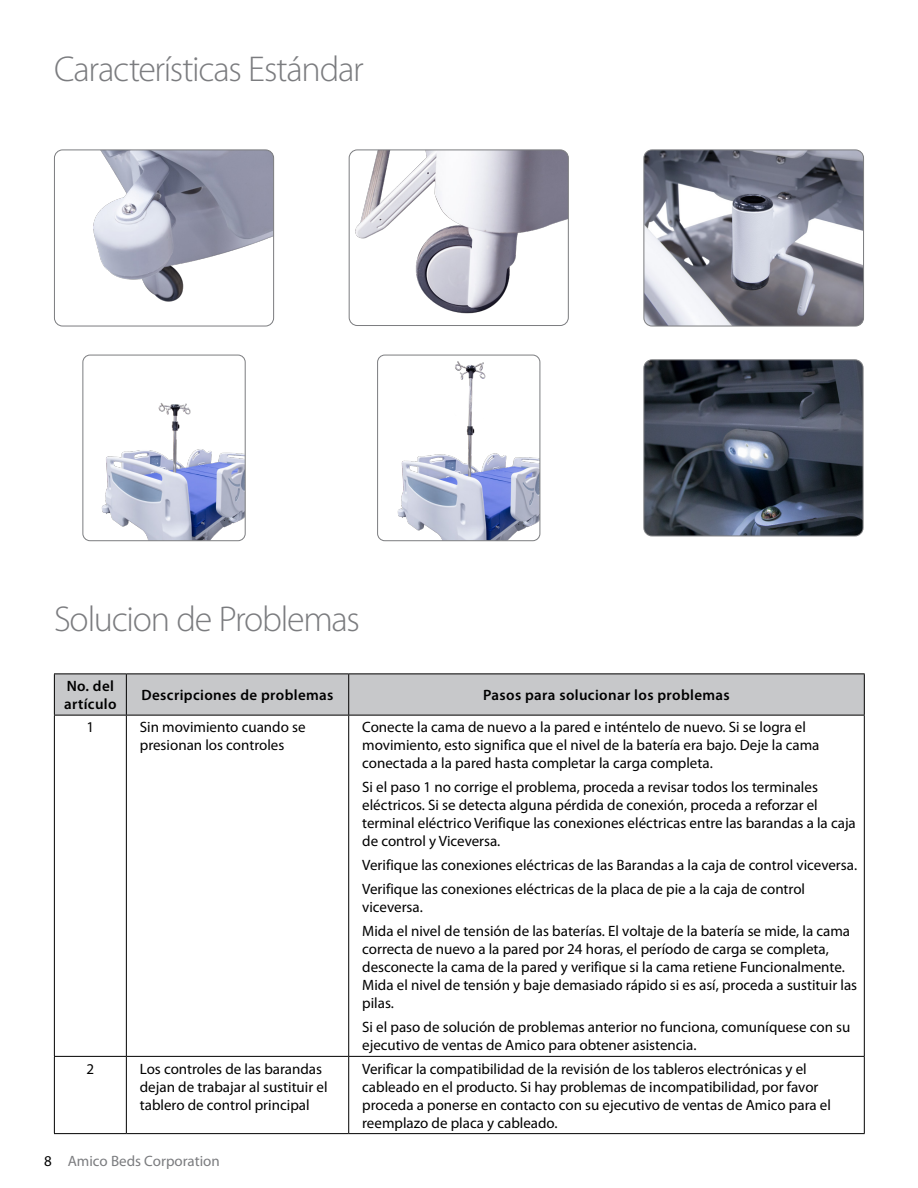
<style>
.page{position:relative;width:918px;height:1188px;background:#fff}
.page>*{position:absolute;margin:0;border:0;box-sizing:border-box;transform-origin:0 0}
.inner_subhead{font:300 36px "Myriad Pro";letter-spacing:-.03em;color:#7b7c7f}
.table_body_text{font:15px/18px "Myriad Pro";color:#000}
.table_headers{font:600 15px/18px "Myriad Pro";letter-spacing:.025em;color:#000}
.t1{font:15px "Myriad Pro";color:#7b7c7f}
.s1{color:#000}
</style>
<div class="page">
<div style="left:55px;top:675px;width:809px;height:40px;background:#c7c8ca"></div>
<hr style="left:54px;top:674px;width:72px;height:1px;background:#000">
<hr style="left:54px;top:674px;width:1px;height:41px;background:#000">
<hr style="left:126px;top:674px;width:223px;height:1px;background:#000">
<hr style="left:126px;top:674px;width:1px;height:41px;background:#000">
<hr style="left:349px;top:674px;width:516px;height:1px;background:#000">
<hr style="left:348px;top:674px;width:1px;height:41px;background:#000">
<hr style="left:864px;top:674px;width:1px;height:41px;background:#000">
<hr style="left:126px;top:716px;width:1px;height:340px;background:#000">
<hr style="left:348px;top:716px;width:1px;height:340px;background:#000">
<hr style="left:54px;top:1056px;width:72px;height:1px;background:#000">
<hr style="left:126px;top:1056px;width:223px;height:1px;background:#000">
<hr style="left:126px;top:1057px;width:1px;height:76px;background:#000">
<hr style="left:349px;top:1056px;width:516px;height:1px;background:#000">
<hr style="left:348px;top:1057px;width:1px;height:76px;background:#000">
<hr style="left:54px;top:715px;width:72px;height:1px;background:#000">
<hr style="left:54px;top:716px;width:1px;height:340px;background:#000">
<hr style="left:126px;top:715px;width:223px;height:1px;background:#000">
<hr style="left:349px;top:715px;width:516px;height:1px;background:#000">
<hr style="left:864px;top:716px;width:1px;height:340px;background:#000">
<hr style="left:54px;top:1057px;width:1px;height:76px;background:#000">
<hr style="left:864px;top:1057px;width:1px;height:76px;background:#000">
<hr style="left:54px;top:1133px;width:72px;height:1px;background:#000">
<hr style="left:126px;top:1133px;width:223px;height:1px;background:#000">
<hr style="left:349px;top:1133px;width:516px;height:1px;background:#000">
<img style="left:54px;top:151px;width:220px;height:175px">
<div style="left:54px;top:149px;width:220px;height:177px;border:1px solid #7b7c7f;border-radius:8px"></div>
<img style="left:645px;top:151px;width:219px;height:175px">
<div style="left:643px;top:149px;width:221px;height:177px;border:1px solid #7b7c7f;border-radius:8px"></div>
<img style="left:349px;top:151px;width:218px;height:173px">
<div style="left:349px;top:149px;width:220px;height:177px;border:1px solid #7b7c7f;border-radius:8px"></div>
<img style="left:101px;top:355px;width:144px;height:186px">
<div style="left:82px;top:355px;width:164px;height:186px;border:1px solid #7b7c7f;border-radius:7px"></div>
<img style="left:397px;top:355px;width:143px;height:186px">
<div style="left:377px;top:355px;width:163px;height:186px;border:1px solid #7b7c7f;border-radius:7px"></div>
<img style="left:645px;top:361px;width:217px;height:175px">
<div style="left:643px;top:359px;width:221px;height:177px;border:1px solid #7b7c7f;border-radius:8px"></div>
<p class="inner_subhead" style="left:54px;top:47px;width:311px">Características Estándar</p>
<p class="inner_subhead" style="left:54px;top:597px;width:307px">Solucion de Problemas</p>
<p class="table_headers" style="left:64px;top:677px;width:54px">No. del artículo</p>
<p class="table_headers" style="left:142px;top:686px;width:193px">Descripciones de problemas</p>
<p class="table_headers" style="left:483px;top:686px;width:248px">Pasos para solucionar los problemas</p>
<p class="table_body_text" style="left:87px;top:718px;width:9px">1</p>
<p class="table_body_text" style="left:140px;top:718px;width:167px">Sin movimiento cuando se presionan los controles</p>
<p class="table_body_text" style="left:362px;top:718px;width:459px">Conecte la cama de nuevo a la pared e inténtelo de nuevo. Si se logra el movimiento, esto significa que el nivel de la batería era bajo. Deje la cama conectada a la pared hasta completar la carga completa.</p>
<p class="table_body_text" style="left:362px;top:778px;width:495px">Si el paso 1 no corrige el problema, proceda a revisar todos los terminales eléctricos. Si se detecta alguna pérdida de conexión, proceda a reforzar el terminal eléctrico Verifique las conexiones eléctricas entre las barandas a la caja de control y Viceversa.</p>
<p class="table_body_text" style="left:362px;top:856px;width:496px">Verifique las conexiones eléctricas de las Barandas a la caja de control viceversa.</p>
<p class="table_body_text" style="left:362px;top:880px;width:444px">Verifique las conexiones eléctricas de la placa de pie a la caja de control viceversa.</p>
<p class="table_body_text" style="left:362px;top:922px;width:496px">Mida el nivel de tensión de las baterías. El voltaje de la batería se mide, la cama correcta de nuevo a la pared por 24 horas, el período de carga se completa, desconecte la cama de la pared y verifique si la cama retiene Funcionalmente.<br>Mida el nivel de tensión y baje demasiado rápido si es así, proceda a sustituir las pilas.</p>
<p class="table_body_text" style="left:362px;top:1018px;width:490px">Si el paso de solución de problemas anterior no funciona, comuníquese con su ejecutivo de ventas de Amico para obtener asistencia.</p>
<p class="table_body_text" style="left:87px;top:1059px;width:9px">2</p>
<p class="table_body_text" style="left:140px;top:1059px;width:189px">Los controles de las barandas dejan de trabajar al sustituir el tablero de control principal</p>
<p class="table_body_text" style="left:362px;top:1059px;width:470px">Verificar la compatibilidad de la revisión de los tableros electrónicas y el cableado en el producto. Si hay problemas de incompatibilidad, por favor proceda a ponerse en contacto con su ejecutivo de ventas de Amico para el reemplazo de placa y cableado.</p>
<p class="t1" style="left:44px;top:1152px;width:177px"><span class="s1">8</span> Amico Beds Corporation</p>
</div>
